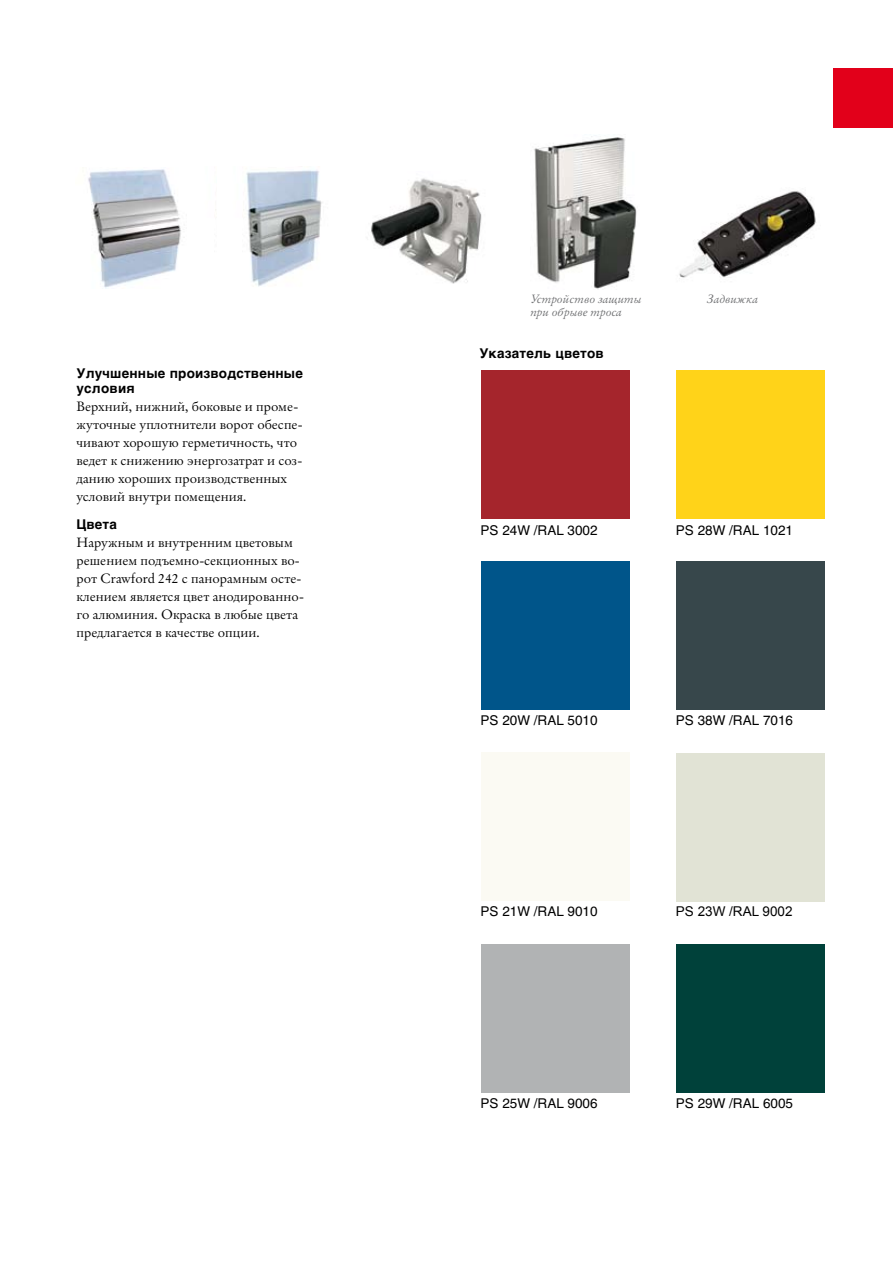
<style>
.page{position:relative;width:893px;height:1263px;background:#fff}
.page>*{position:absolute;margin:0;border:0;box-sizing:border-box;transform-origin:0 0}
.t1{font:13.5px/18px "Original Garamond CBT";color:#000}
.t2{font:13.5px "Helvetica Cyr Upright";color:#000}
.t3{font:700 13.5px/15px "Helvetica Cyr";letter-spacing:.015em;color:#000}
.t4{font:13.5px "Arial WGL";color:#000}
.t5{font:italic 12px "Original Garamond CBT";color:#707173}
</style>
<div class="page">
<div style="left:833px;top:68px;width:60px;height:60px;background:#e2001a"></div>
<img style="left:88px;top:169px;width:93px;height:120px">
<img style="left:679px;top:191px;width:137px;height:87px">
<img style="left:371px;top:178px;width:111px;height:106px">
<img style="left:243px;top:170px;width:79px;height:117px">
<div style="left:481px;top:752px;width:148px;height:149px;background:#fbfaf3"></div>
<div style="left:676px;top:753px;width:149px;height:148px;background:#e1e3d5"></div>
<div style="left:481px;top:944px;width:148px;height:149px;background:#b1b3b4"></div>
<div style="left:676px;top:370px;width:149px;height:149px;background:#ffd319"></div>
<div style="left:676px;top:944px;width:149px;height:149px;background:#00413a"></div>
<div style="left:481px;top:561px;width:148px;height:149px;background:#00558a"></div>
<div style="left:676px;top:561px;width:149px;height:149px;background:#37474b"></div>
<div style="left:481px;top:370px;width:148px;height:149px;background:#a5252c"></div>
<img style="left:534px;top:135px;width:103px;height:154px">
<p class="t3" style="left:77px;top:366px;width:228px">Улучшенные производственные условия</p>
<p class="t1" style="left:77px;top:398px;width:228px">Верхний, нижний, боковые и проме&shy;жуточные уплотнители ворот обеспе&shy;чивают хорошую герметичность, что ведет к снижению энергозатрат и соз&shy;данию хороших производственных условий внутри помещения.</p>
<p class="t3" style="left:77px;top:517px;width:42px">Цвета</p>
<p class="t1" style="left:77px;top:534px;width:229px">Наружным и внутренним цветовым решением подъемно-секционных во&shy;рот Crawford 242 с панорамным осте&shy;клением является цвет анодированно&shy;го алюминия. Окраска в любые цвета предлагается в качестве опции.</p>
<p class="t5" style="left:531px;top:291px;width:113px">Устройство защиты</p>
<p class="t5" style="left:707px;top:291px;width:53px">задвижка</p>
<p class="t5" style="left:531px;top:305px;width:93px">при обрыве троса</p>
<p class="t3" style="left:479px;top:346px;width:126px">Указатель цветов</p>
<p class="t2" style="left:481px;top:523px;width:119px">PS 24W /RAL 3002</p>
<p class="t2" style="left:676px;top:523px;width:119px">PS 28W /RAL 1021</p>
<p class="t2" style="left:481px;top:713px;width:119px">PS 20W /RAL 5010</p>
<p class="t2" style="left:676px;top:713px;width:119px">PS 38W /RAL 7016</p>
<p class="t2" style="left:481px;top:904px;width:119px">PS 21W /RAL 9010</p>
<p class="t4" style="left:676px;top:902px;width:118px">PS 23W /RAL 9002</p>
<p class="t2" style="left:481px;top:1095px;width:119px">PS 25W /RAL 9006</p>
<p class="t2" style="left:676px;top:1095px;width:119px">PS 29W /RAL 6005</p>
</div>
